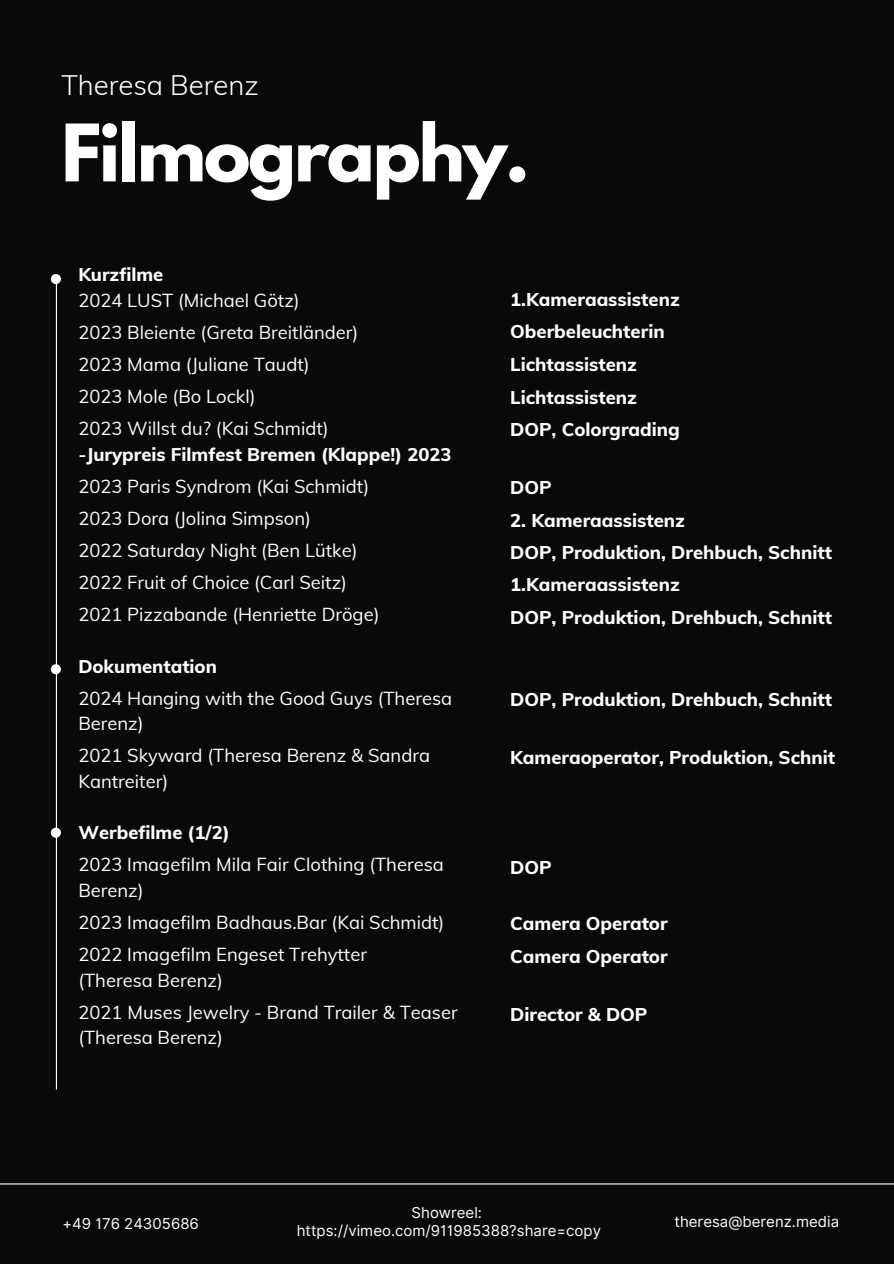
<style>
.page{position:relative;width:894px;height:1264px;background:#fff}
.page>*{position:absolute;margin:0;border:0;box-sizing:border-box;transform-origin:0 0}
.t1{font:700 70.2px "League Spartan";letter-spacing:-.03em;color:#fff}
.t2{font:300 27.6px "Muli";color:#fff}
.t3{font:800 18.45px "Muli";color:#fff}
.t4{font:18.3px/25.7px "Muli";color:#fff}
.t5{font:800 18.3px/25.7px "Muli";color:#fff}
.t6{font:15px "Inter";color:#fff}
.s1{font-weight:800}
.s2{font-weight:400}
.s3{font-weight:700}
</style>
<div class="page">
<div style="left:0;top:0;width:893px;height:1263px;background:#090909"></div>
<hr style="left:56px;top:279px;width:1px;height:810px;background:#fff">
<div style="left:51px;top:664px;width:10px;height:10px;background:#fff;border-radius:50%"></div>
<div style="left:51px;top:274px;width:10px;height:10px;background:#fff;border-radius:50%"></div>
<hr style="left:0;top:1183px;width:893px;height:1px;background:#fff">
<div style="left:51px;top:827px;width:10px;height:10px;background:#fff;border-radius:50%"></div>
<h1 class="t2" style="left:61px;top:67px;width:199px">Theresa Berenz</h1>
<h2 class="t1" style="left:61px;top:118px;width:469px">Filmography.</h2>
<h5 class="t4" style="left:78px;top:261px;width:223px"><span class="s1">Kurzfilme<br></span>2024 LUST (Michael Götz)</h5>
<h5 class="t4" style="left:78px;top:319px;width:281px">2023 Bleiente (Greta Breitländer)</h5>
<h5 class="t4" style="left:78px;top:351px;width:233px">2023 Mama (Juliane Taudt)</h5>
<h5 class="t4" style="left:78px;top:383px;width:179px">2023 Mole (Bo Lockl)</h5>
<h5 class="t5" style="left:78px;top:415px;width:374px"><span class="s2">2023 Willst du? (Kai Schmidt)<br></span><span class="s3">-</span>Jurypreis Filmfest Bremen (Klappe!) 2023</h5>
<h5 class="t4" style="left:78px;top:473px;width:292px">2023 Paris Syndrom (Kai Schmidt)</h5>
<h5 class="t4" style="left:78px;top:505px;width:234px">2023 Dora (Jolina Simpson)</h5>
<h5 class="t4" style="left:78px;top:537px;width:280px">2022 Saturday Night (Ben Lütke)</h5>
<h5 class="t4" style="left:78px;top:569px;width:270px">2022 Fruit of Choice (Carl Seitz)</h5>
<h5 class="t4" style="left:78px;top:601px;width:302px">2021 Pizzabande (Henriette Dröge)</h5>
<h4 class="t5" style="left:78px;top:652px;width:140px">Dokumentation</h4>
<h5 class="t4" style="left:78px;top:685px;width:375px">2024 Hanging with the Good Guys (Theresa<br>Berenz)</h5>
<h5 class="t4" style="left:78px;top:742px;width:353px">2021 Skyward (Theresa Berenz &amp; Sandra<br>Kantreiter)</h5>
<h4 class="t5" style="left:78px;top:819px;width:153px">Werbefilme (1/2)</h4>
<h5 class="t4" style="left:78px;top:851px;width:367px">2023 Imagefilm Mila Fair Clothing (Theresa<br>Berenz)</h5>
<h5 class="t4" style="left:78px;top:909px;width:367px">2023 Imagefilm Badhaus.Bar (Kai Schmidt)</h5>
<h5 class="t4" style="left:78px;top:941px;width:290px">2022 Imagefilm Engeset Trehytter (Theresa Berenz)</h5>
<h5 class="t4" style="left:78px;top:999px;width:381px">2021 Muses Jewelry - Brand Trailer &amp; Teaser (Theresa Berenz)</h5>
<h4 class="t3" style="left:510px;top:287px;width:171px">1.Kameraassistenz</h4>
<h4 class="t3" style="left:510px;top:319px;width:156px">Oberbeleuchterin</h4>
<h4 class="t3" style="left:510px;top:352px;width:128px">Lichtassistenz</h4>
<h4 class="t3" style="left:510px;top:385px;width:128px">Lichtassistenz</h4>
<h4 class="t3" style="left:510px;top:417px;width:171px">DOP, Colorgrading</h4>
<h3 class="t3" style="left:510px;top:475px;width:43px">DOP</h3>
<h4 class="t3" style="left:510px;top:508px;width:176px">2. Kameraassistenz</h4>
<h4 class="t3" style="left:510px;top:540px;width:323px">DOP, Produktion, Drehbuch, Schnitt</h4>
<h4 class="t3" style="left:510px;top:573px;width:171px">1.Kameraassistenz</h4>
<h4 class="t3" style="left:510px;top:605px;width:323px">DOP, Produktion, Drehbuch, Schnitt</h4>
<h4 class="t3" style="left:510px;top:687px;width:323px">DOP, Produktion, Drehbuch, Schnitt</h4>
<h4 class="t3" style="left:510px;top:745px;width:326px">Kameraoperator, Produktion, Schnit</h4>
<h3 class="t3" style="left:510px;top:855px;width:43px">DOP</h3>
<h4 class="t3" style="left:510px;top:911px;width:159px">Camera Operator</h4>
<h4 class="t3" style="left:510px;top:944px;width:159px">Camera Operator</h4>
<h4 class="t3" style="left:510px;top:1002px;width:139px">Director &amp; DOP</h4>
<p class="t6" style="left:411px;top:1203px;width:72px">Showreel:</p>
<p class="t6" style="left:297px;top:1221px;width:306px">https://vimeo.com/911985388?share=copy</p>
<p class="t6" style="left:63px;top:1214px;width:138px">+49 176 24305686</p>
<p class="t6" style="left:674px;top:1212px;width:166px">theresa@berenz.media</p>
</div>
